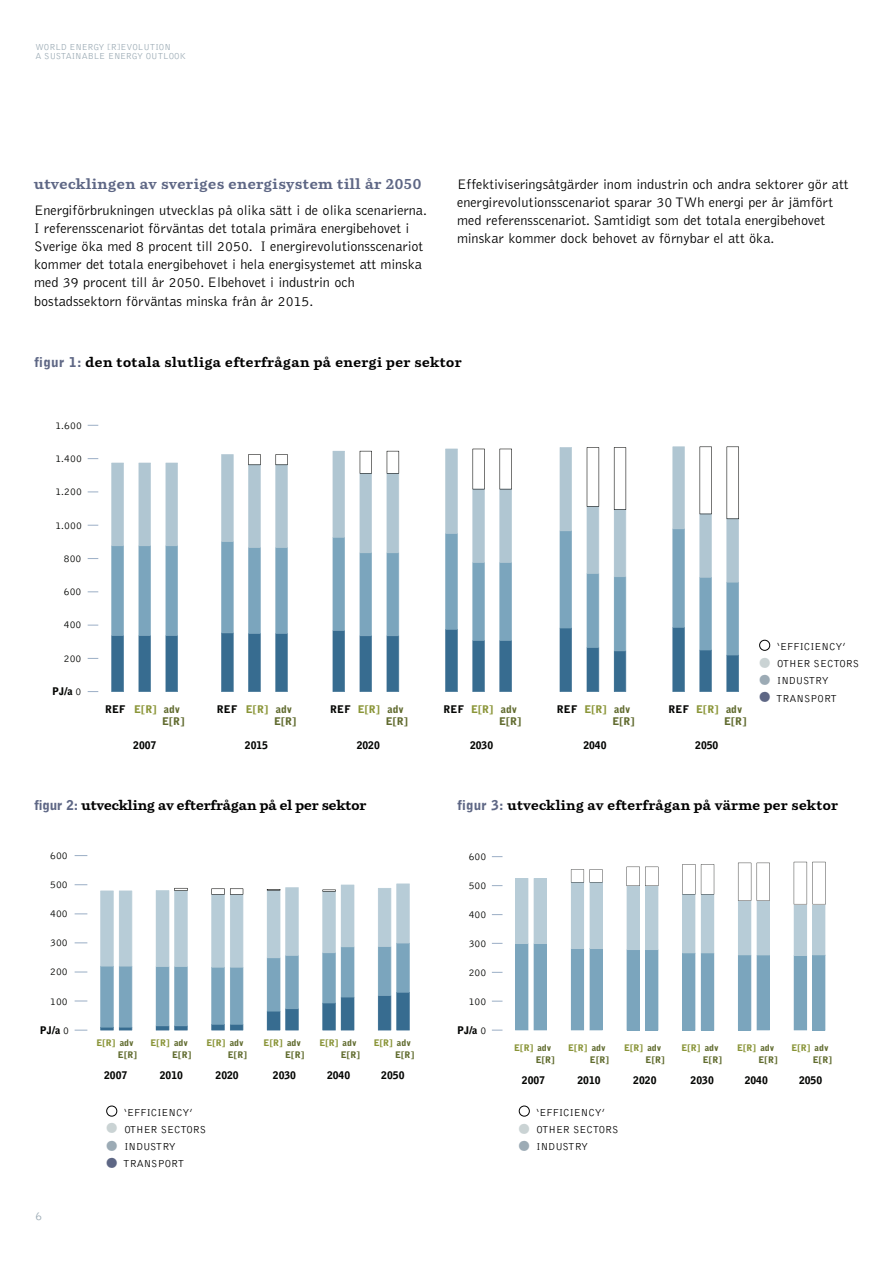
<style>
.page{position:relative;width:893px;height:1263px;background:#fff}
.page>*{position:absolute;margin:0;border:0;box-sizing:border-box;transform-origin:0 0}
.t1{font:300 14.25px/18px "Bell Gothic";color:#000}
.t2{font:700 14.25px "Parry";letter-spacing:.03em;color:#5e6785}
.t3{font:700 13.5px "Parry";letter-spacing:.02em;color:#000}
.t4{font:700 13.5px "Parry";letter-spacing:-.005em;color:#000}
.t5{font:300 12px "Bell Gothic";color:#9cabb5}
.t6{font:300 10.5px "Bell Gothic";color:#000}
.t7{font:900 10.5px "Bell Gothic";letter-spacing:-.005em;color:#040503}
.t8{font:300 10.5px "Bell Gothic";letter-spacing:-.005em;color:#040503}
.t9{font:900 10.5px "Bell Gothic";letter-spacing:.005em;color:#8a9537}
.t10{font:900 10.5px/12px "Bell Gothic";letter-spacing:-.005em;color:#606a2e}
.t11{font:900 9px/12px "Bell Gothic";letter-spacing:-.005em;color:#606b2e}
.t12{font:900 9px "Bell Gothic";color:#899437}
.t13{font:300 9px/9px "Bell Gothic";color:#9cabb5}
.s1{font-family:"Bell Gothic";font-weight:900;color:#5e6785}
.s2{font-weight:300}
.s3{color:#040503}
.s4{font-size:37.5px;color:#fff}
.s5{font-size:37.5px;color:#cad3d4}
.s6{font-size:37.5px;color:#9cabb5}
.s7{font-size:37.5px;color:#5e6785}
</style>
<div class="page">
<svg style="left:111px;top:655px;width:628px;height:37px"></svg>
<svg style="left:111px;top:582px;width:628px;height:73px"></svg>
<svg style="left:111px;top:454px;width:628px;height:128px"></svg>
<svg style="left:248px;top:446px;width:491px;height:73px"></svg>
<svg style="left:75px;top:1029px;width:12px;height:2px"></svg>
<svg style="left:75px;top:855px;width:12px;height:1px"></svg>
<svg style="left:75px;top:884px;width:12px;height:1px"></svg>
<svg style="left:75px;top:913px;width:12px;height:1px"></svg>
<svg style="left:75px;top:942px;width:12px;height:1px"></svg>
<svg style="left:75px;top:971px;width:12px;height:1px"></svg>
<svg style="left:75px;top:1000px;width:12px;height:1px"></svg>
<svg style="left:100px;top:884px;width:310px;height:146px"></svg>
<svg style="left:492px;top:1029px;width:10px;height:2px"></svg>
<svg style="left:492px;top:1000px;width:10px;height:2px"></svg>
<svg style="left:515px;top:878px;width:13px;height:152px;background:#95b5c8"></svg>
<svg style="left:534px;top:878px;width:13px;height:152px;background:#95b5c8"></svg>
<svg style="left:571px;top:869px;width:32px;height:161px"></svg>
<svg style="left:626px;top:867px;width:32px;height:163px"></svg>
<svg style="left:682px;top:864px;width:13px;height:166px"></svg>
<svg style="left:701px;top:864px;width:13px;height:166px;background:#a5c0cf"></svg>
<svg style="left:738px;top:863px;width:13px;height:167px"></svg>
<svg style="left:757px;top:863px;width:13px;height:167px"></svg>
<svg style="left:794px;top:862px;width:32px;height:168px"></svg>
<p class="t13" style="left:36px;top:43px;width:152px">WORLD ENERGY [R]EVOLUTION<br>A SUSTAINABLE ENERGY OUTLOOK</p>
<p class="t2" style="left:34px;top:179px;width:389px">utvecklingen av sveriges energisystem till år 2050</p>
<p class="t1" style="left:34px;top:203px;width:394px">Energiförbrukningen utvecklas på olika sätt i de olika scenarierna.<br>I referensscenariot förväntas det totala primära energibehovet i Sverige öka med 8 procent till 2050. I energirevolutionsscenariot kommer det totala energibehovet i hela energisystemet att minska med 39 procent till år 2050. Elbehovet i industrin och bostadssektorn förväntas minska från år 2015.</p>
<p class="t1" style="left:457px;top:176px;width:393px">Effektiviseringsåtgärder inom industrin och andra sektorer gör att energirevolutionsscenariot sparar 30 TWh energi per år jämfört med referensscenariot. Samtidigt som det totala energibehovet minskar kommer dock behovet av förnybar el att öka.</p>
<p class="t3" style="left:34px;top:357px;width:429px"><span class="s1">figur 1:</span> den totala slutliga efterfrågan på energi per sektor</p>
<p class="t8" style="left:55px;top:421px;width:28px">1.600</p>
<p class="t8" style="left:55px;top:454px;width:28px">1.400</p>
<p class="t8" style="left:55px;top:488px;width:28px">1.200</p>
<p class="t8" style="left:55px;top:521px;width:28px">1.000</p>
<p class="t8" style="left:64px;top:554px;width:19px">800</p>
<p class="t8" style="left:64px;top:588px;width:19px">600</p>
<p class="t8" style="left:64px;top:621px;width:19px">400</p>
<p class="t8" style="left:64px;top:654px;width:19px">200</p>
<p class="t7" style="left:52px;top:687px;width:31px">PJ/a <span class="s2">0</span></p>
<p class="t9" style="left:105px;top:705px;width:53px"><span class="s3">REF</span> E[R]</p>
<p class="t7" style="left:133px;top:741px;width:25px">2007</p>
<p class="t10" style="left:162px;top:704px;width:24px">adv<br>E[R]</p>
<p class="t9" style="left:217px;top:705px;width:53px"><span class="s3">REF</span> E[R]</p>
<p class="t7" style="left:245px;top:741px;width:25px">2015</p>
<p class="t10" style="left:274px;top:704px;width:24px">adv<br>E[R]</p>
<p class="t9" style="left:330px;top:705px;width:51px"><span class="s3">REF</span> E[R]</p>
<p class="t7" style="left:357px;top:741px;width:25px">2020</p>
<p class="t10" style="left:386px;top:704px;width:24px">adv<br>E[R]</p>
<p class="t9" style="left:444px;top:705px;width:51px"><span class="s3">REF</span> E[R]</p>
<p class="t7" style="left:470px;top:741px;width:25px">2030</p>
<p class="t10" style="left:499px;top:704px;width:24px">adv<br>E[R]</p>
<p class="t9" style="left:557px;top:705px;width:51px"><span class="s3">REF</span> E[R]</p>
<p class="t7" style="left:583px;top:741px;width:25px">2040</p>
<p class="t10" style="left:612px;top:704px;width:24px">adv<br>E[R]</p>
<p class="t9" style="left:669px;top:705px;width:51px"><span class="s3">REF</span> E[R]</p>
<p class="t7" style="left:695px;top:741px;width:25px">2050</p>
<p class="t10" style="left:724px;top:704px;width:24px">adv<br>E[R]</p>
<p class="t6" style="left:755px;top:642px;width:92px"><span class="s4">•</span> ‘EFFICIENCY’</p>
<p class="t6" style="left:755px;top:660px;width:105px"><span class="s5">•</span> OTHER SECTORS</p>
<p class="t6" style="left:755px;top:677px;width:75px"><span class="s6">•</span> INDUSTRY</p>
<p class="t6" style="left:755px;top:694px;width:83px"><span class="s7">•</span> TRANSPORT</p>
<p class="t4" style="left:34px;top:799px;width:334px"><span class="s1">figur 2:</span> utveckling av efterfrågan på el per sektor</p>
<p class="t3" style="left:457px;top:799px;width:382px"><span class="s1">figur 3:</span> utveckling av efterfrågan på värme per sektor</p>
<p class="t8" style="left:50px;top:852px;width:19px">600</p>
<p class="t8" style="left:469px;top:853px;width:19px">600</p>
<p class="t8" style="left:50px;top:881px;width:19px">500</p>
<p class="t8" style="left:469px;top:882px;width:19px">500</p>
<p class="t8" style="left:50px;top:910px;width:19px">400</p>
<p class="t8" style="left:469px;top:911px;width:19px">400</p>
<p class="t8" style="left:50px;top:939px;width:19px">300</p>
<p class="t8" style="left:469px;top:939px;width:19px">300</p>
<p class="t8" style="left:50px;top:968px;width:19px">200</p>
<p class="t8" style="left:469px;top:968px;width:19px">200</p>
<p class="t8" style="left:50px;top:997px;width:19px">100</p>
<p class="t8" style="left:469px;top:997px;width:19px">100</p>
<p class="t7" style="left:40px;top:1026px;width:31px">PJ/a <span class="s2">0</span></p>
<p class="t7" style="left:457px;top:1026px;width:31px">PJ/a <span class="s2">0</span></p>
<p class="t11" style="left:118px;top:1037px;width:21px">adv<br>E[R]</p>
<p class="t12" style="left:151px;top:1039px;width:21px">E[R]</p>
<p class="t7" style="left:160px;top:1071px;width:25px">2010</p>
<p class="t11" style="left:172px;top:1037px;width:21px">adv<br>E[R]</p>
<p class="t12" style="left:206px;top:1039px;width:21px">E[R]</p>
<p class="t7" style="left:216px;top:1071px;width:25px">2020</p>
<p class="t11" style="left:228px;top:1037px;width:21px">adv<br>E[R]</p>
<p class="t12" style="left:264px;top:1039px;width:21px">E[R]</p>
<p class="t7" style="left:273px;top:1071px;width:25px">2030</p>
<p class="t11" style="left:285px;top:1037px;width:21px">adv<br>E[R]</p>
<p class="t12" style="left:319px;top:1039px;width:21px">E[R]</p>
<p class="t7" style="left:327px;top:1071px;width:25px">2040</p>
<p class="t11" style="left:341px;top:1037px;width:21px">adv<br>E[R]</p>
<p class="t12" style="left:374px;top:1039px;width:21px">E[R]</p>
<p class="t7" style="left:381px;top:1071px;width:25px">2050</p>
<p class="t11" style="left:395px;top:1037px;width:21px">adv<br>E[R]</p>
<p class="t12" style="left:96px;top:1039px;width:21px">E[R]</p>
<p class="t7" style="left:104px;top:1071px;width:25px">2007</p>
<p class="t12" style="left:514px;top:1044px;width:21px">E[R]</p>
<p class="t7" style="left:522px;top:1077px;width:25px">2007</p>
<p class="t11" style="left:536px;top:1043px;width:21px">adv<br>E[R]</p>
<p class="t12" style="left:568px;top:1044px;width:21px">E[R]</p>
<p class="t7" style="left:577px;top:1077px;width:25px">2010</p>
<p class="t11" style="left:590px;top:1043px;width:21px">adv<br>E[R]</p>
<p class="t12" style="left:624px;top:1044px;width:21px">E[R]</p>
<p class="t7" style="left:633px;top:1077px;width:25px">2020</p>
<p class="t11" style="left:646px;top:1043px;width:21px">adv<br>E[R]</p>
<p class="t12" style="left:681px;top:1044px;width:21px">E[R]</p>
<p class="t7" style="left:691px;top:1077px;width:25px">2030</p>
<p class="t11" style="left:703px;top:1043px;width:21px">adv<br>E[R]</p>
<p class="t12" style="left:737px;top:1045px;width:21px">E[R]</p>
<p class="t7" style="left:745px;top:1077px;width:25px">2040</p>
<p class="t11" style="left:758px;top:1043px;width:21px">adv<br>E[R]</p>
<p class="t12" style="left:791px;top:1045px;width:21px">E[R]</p>
<p class="t7" style="left:799px;top:1077px;width:25px">2050</p>
<p class="t11" style="left:813px;top:1043px;width:21px">adv<br>E[R]</p>
<p class="t6" style="left:102px;top:1108px;width:92px"><span class="s4">•</span> ‘EFFICIENCY’</p>
<p class="t6" style="left:102px;top:1125px;width:105px"><span class="s5">•</span> OTHER SECTORS</p>
<p class="t6" style="left:102px;top:1143px;width:75px"><span class="s6">•</span> INDUSTRY</p>
<p class="t6" style="left:102px;top:1160px;width:83px"><span class="s7">•</span> TRANSPORT</p>
<p class="t6" style="left:515px;top:1108px;width:91px"><span class="s4">•</span> ‘EFFICIENCY’</p>
<p class="t6" style="left:515px;top:1125px;width:105px"><span class="s5">•</span> OTHER SECTORS</p>
<p class="t6" style="left:515px;top:1143px;width:75px"><span class="s6">•</span> INDUSTRY</p>
<p class="t5" style="left:36px;top:1211px;width:8px">6</p>
</div>
